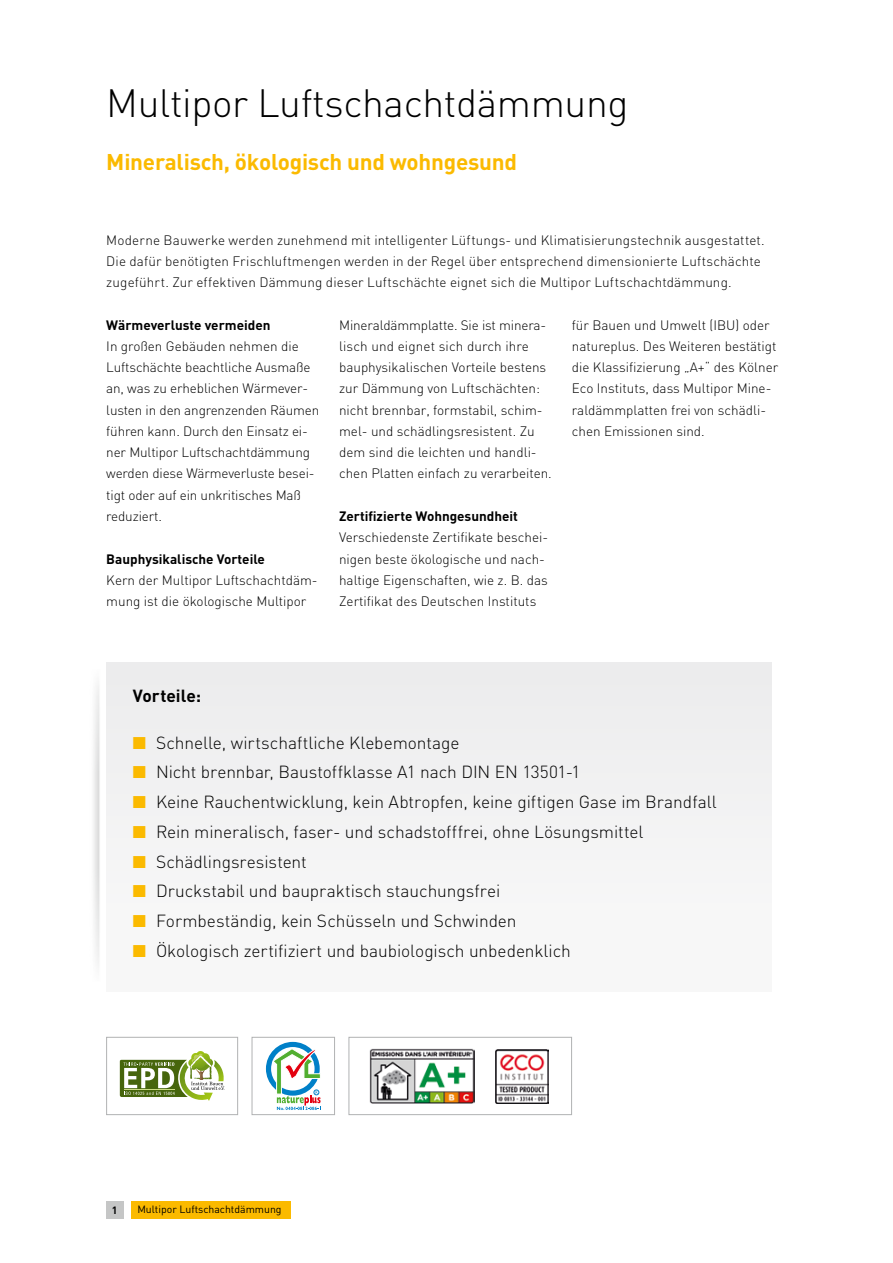
<style>
.page{position:relative;width:893px;height:1263px;background:#fff}
.page>*{position:absolute;margin:0;border:0;box-sizing:border-box;transform-origin:0 0}
.t1{font:300 39px "DIN";letter-spacing:-.01em;color:#000}
.t2{font:700 22.5px "DIN";letter-spacing:-.01em;color:#fbba00}
.t3{font:300 17.4px "DIN";letter-spacing:-.005em;color:#000}
.t4{font:700 17.4px "DIN";color:#000}
.t5{font:300 13.5px/21.3px "DIN";color:#000}
.t6{font:700 13.5px "DIN";color:#000}
.t7{font:10.5px "DIN";color:#000}
.t8{font:700 10.5px "DIN";color:#000}
.s1{color:#fbba00}
</style>
<div class="page">
<div style="left:131px;top:1201px;width:160px;height:17px;background:#fbba00"></div>
<div style="left:106px;top:1201px;width:17px;height:17px;background:#c5c6c6"></div>
<img style="left:93px;top:685px;width:7px;height:279px">
<div style="left:106px;top:662px;width:666px;height:330px;background:#f3f3f4"></div>
<div style="left:266px;top:1042px;width:54px;height:54px;border:5px solid #0080c8;border-radius:50%"></div>
<svg style="left:272px;top:1048px;width:49px;height:62px"></svg>
<div style="left:252px;top:1037px;width:83px;height:78px;border:1px solid #b1b2b3"></div>
<svg style="left:120px;top:1052px;width:105px;height:49px"></svg>
<hr style="left:124px;top:1090px;width:50px;height:1px;background:#cbdc83">
<div style="left:106px;top:1037px;width:132px;height:78px;border:1px solid #b1b2b3"></div>
<div style="left:349px;top:1037px;width:223px;height:78px;background:#fff;border:1px solid #b1b2b3"></div>
<img style="left:370px;top:1048px;width:104px;height:56px">
<img style="left:495px;top:1049px;width:54px;height:54px">
<h1 class="t1" style="left:106px;top:79px;width:524px">Multipor Luftschachtdämmung</h1>
<h2 class="t2" style="left:106px;top:147px;width:412px">Mineralisch, ökologisch und wohngesund</h2>
<p class="t5" style="left:106px;top:229px;width:660px">Moderne Bauwerke werden zunehmend mit intelligenter Lüftungs- und Klimatisierungstechnik ausgestattet.<br>Die dafür benötigten Frischluftmengen werden in der Regel über entsprechend dimensionierte Luftschächte zugeführt. Zur effektiven Dämmung dieser Luftschächte eignet sich die Multipor Luftschachtdämmung.</p>
<p class="t6" style="left:106px;top:316px;width:166px">Wärmeverluste vermeiden</p>
<p class="t5" style="left:106px;top:335px;width:215px">In großen Gebäuden nehmen die<br>Luftschächte beachtliche Ausmaße an, was zu erheblichen Wärmever&shy;lusten in den angrenzenden Räumen führen kann. Durch den Einsatz ei&shy;ner Multipor Luftschachtdämmung werden diese Wärmeverluste besei&shy;tigt oder auf ein unkritisches Maß reduziert.</p>
<p class="t6" style="left:106px;top:550px;width:160px">Bauphysikalische Vorteile</p>
<p class="t5" style="left:106px;top:569px;width:213px">Kern der Multipor Luftschachtdäm&shy;mung ist die ökologische Multipor</p>
<p class="t5" style="left:572px;top:314px;width:208px">für Bauen und Umwelt (IBU) oder natureplus. Des Weiteren bestätigt die Klassifizierung „A+“ des Kölner<br>Eco Instituts, dass Multipor Mine&shy;raldämmplatten frei von schädli&shy;chen Emissionen sind.</p>
<p class="t5" style="left:339px;top:314px;width:214px">Mineraldämmplatte. Sie ist minera&shy;lisch und eignet sich durch ihre bauphysikalischen Vorteile bestens zur Dämmung von Luftschächten: nicht brennbar, formstabil, schim&shy;mel- und schädlingsresistent. Zu dem sind die leichten und handli&shy;chen Platten einfach zu verarbeiten.</p>
<p class="t6" style="left:339px;top:507px;width:180px">Zertifizierte Wohngesundheit</p>
<p class="t5" style="left:339px;top:527px;width:211px">Verschiedenste Zertifikate beschei&shy;nigen beste ökologische und nach&shy;haltige Eigenschaften, wie z. B. das Zertifikat des Deutschen Instituts</p>
<p class="t4" style="left:133px;top:684px;width:70px">Vorteile:</p>
<p class="t3" style="left:133px;top:732px;width:328px"><span class="s1">■</span> Schnelle, wirtschaftliche Klebemontage</p>
<p class="t3" style="left:133px;top:761px;width:449px"><span class="s1">■</span> Nicht brennbar, Baustoffklasse A1 nach DIN EN 13501-1</p>
<p class="t3" style="left:133px;top:791px;width:585px"><span class="s1">■</span> Keine Rauchentwicklung, kein Abtropfen, keine giftigen Gase im Brandfall</p>
<p class="t3" style="left:133px;top:821px;width:512px"><span class="s1">■</span> Rein mineralisch, faser- und schadstofffrei, ohne Lösungsmittel</p>
<p class="t3" style="left:133px;top:850px;width:175px"><span class="s1">■</span> Schädlingsresistent</p>
<p class="t3" style="left:133px;top:880px;width:369px"><span class="s1">■</span> Druckstabil und baupraktisch stauchungsfrei</p>
<p class="t3" style="left:133px;top:910px;width:385px"><span class="s1">■</span> Formbeständig, kein Schüsseln und Schwinden</p>
<p class="t3" style="left:133px;top:940px;width:439px"><span class="s1">■</span> Ökologisch zertifiziert und baubiologisch unbedenklich</p>
<p class="t8" style="left:112px;top:1203px;width:7px">1</p>
<p class="t7" style="left:137px;top:1203px;width:146px">Multipor Luftschachtdämmung</p>
</div>
